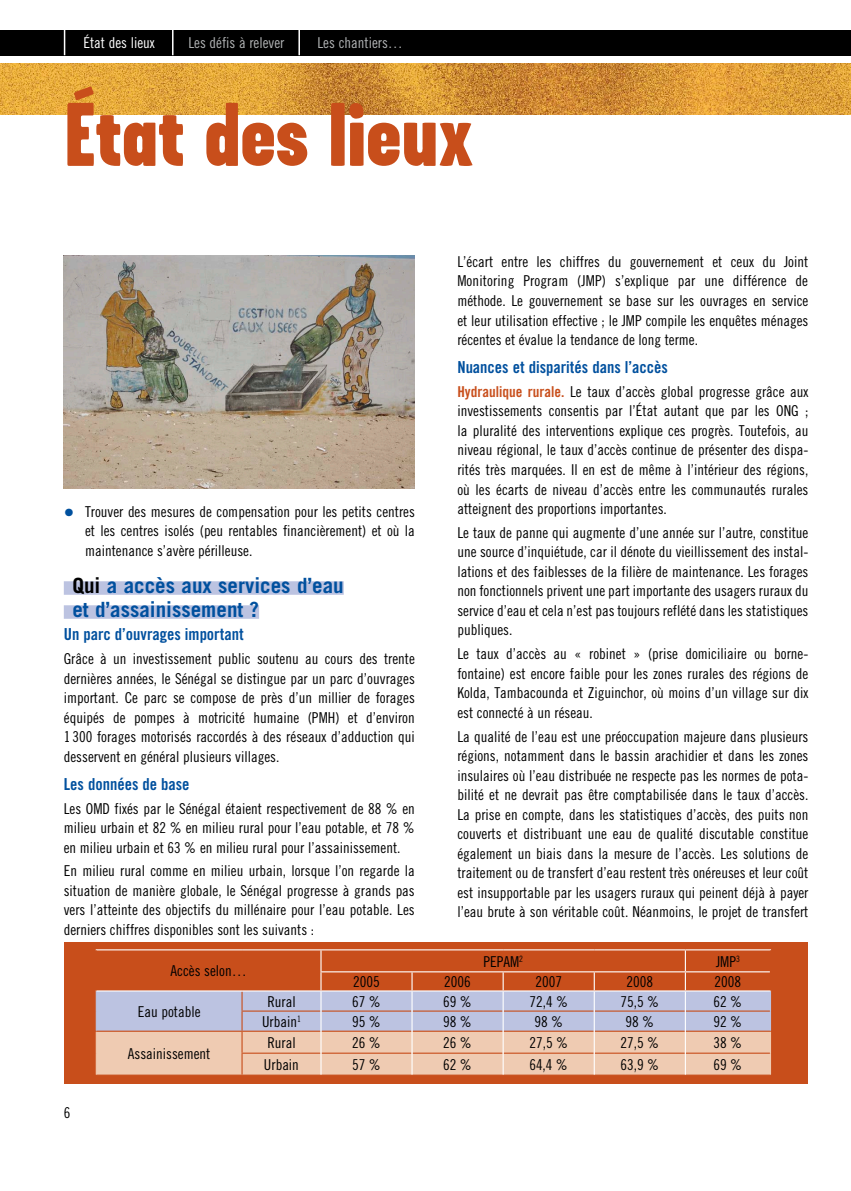
<style>
.page{position:relative;width:851px;height:1191px;background:#fff}
.page>*{position:absolute;margin:0;border:0;box-sizing:border-box;transform-origin:0 0}
.t1{font:900 90px "Garage Gothic";color:#c84e1b}
.t2{font:700 21px/24px "Trade Gothic";color:#00509e}
.t3{font:16.5px "Trade Gothic Bold Cond Twenty";color:#00509e}
.t4{font:15px/19.5px "Trade Gothic Cond Eighteen";color:#000;text-align:justify}
.t5{font:15px "Trade Gothic Cond Eighteen";color:#b1b3b4}
.t6{font:15px "Trade Gothic Cond Eighteen";color:#fff}
.s1{font-family:"Trade Gothic Bold Cond Twenty";color:#c84e1b}
.s2{font-size:21px;color:#00509e}
.s3{color:#000}
</style>
<div class="page">
<div style="left:0;top:30px;width:850px;height:25px;background:#000"></div>
<img style="left:0;top:64px;width:850px;height:51px">
<div style="left:65px;top:942px;width:742px;height:142px;background:#c84e1b"></div>
<div style="left:64px;top:581px;width:280px;height:14px;background:#bcc3e1"></div>
<div style="left:64px;top:605px;width:195px;height:14px;background:#bcc3e1"></div>
<hr style="left:96px;top:949px;width:146px;height:1px;background:#fff">
<hr style="left:242px;top:949px;width:79px;height:1px;background:#fff">
<hr style="left:321px;top:949px;width:91px;height:1px;background:#fff">
<hr style="left:412px;top:949px;width:91px;height:1px;background:#fff">
<hr style="left:503px;top:949px;width:91px;height:1px;background:#fff">
<hr style="left:594px;top:949px;width:91px;height:1px;background:#fff">
<hr style="left:685px;top:949px;width:86px;height:1px;background:#fff">
<svg style="left:96px;top:950px;width:675px;height:125px"></svg>
<svg style="left:172px;top:30px;width:1px;height:25px"></svg>
<hr style="left:298px;top:30px;width:2px;height:25px;background:#fff">
<svg style="left:64px;top:30px;width:1px;height:25px"></svg>
<img style="left:64px;top:255px;width:351px;height:233px">
<p class="t6" style="left:83px;top:34px;width:73px">État des lieux</p>
<p class="t5" style="left:188px;top:34px;width:97px">Les défis à relever</p>
<p class="t5" style="left:317px;top:34px;width:87px">Les chantiers…</p>
<h1 class="t1" style="left:64px;top:85px;width:411px">État des lieux</h1>
<p class="t4" style="left:457px;top:252px;width:352px">L’écart entre les chiffres du gouvernement et ceux du Joint Monitoring Program (JMP) s’explique par une différence de méthode. Le gouvernement se base sur les ouvrages en service et leur utilisation effective ; le JMP compile les enquêtes ménages récentes et évalue la tendance de long terme.</p>
<p class="t3" style="left:457px;top:357px;width:212px">Nuances et disparités dans l’accès</p>
<p class="t4" style="left:457px;top:381px;width:352px"><span class="s1">Hydraulique rurale.</span> Le taux d’accès global progresse grâce aux investissements consentis par l’État autant que par les ONG ; la pluralité des interventions explique ces progrès. Toutefois, au niveau régional, le taux d’accès continue de présenter des dispa&shy;rités très marquées. Il en est de même à l’intérieur des régions, où les écarts de niveau d’accès entre les communautés rurales atteignent des proportions importantes.</p>
<p class="t4" style="left:457px;top:522px;width:352px">Le taux de panne qui augmente d’une année sur l’autre, constitue une source d’inquiétude, car il dénote du vieillissement des instal&shy;lations et des faiblesses de la filière de maintenance. Les forages non fonctionnels privent une part importante des usagers ruraux du service d’eau et cela n’est pas toujours reflété dans les statistiques publiques.</p>
<p class="t4" style="left:457px;top:644px;width:352px">Le taux d’accès au « robinet » (prise domiciliaire ou borne&shy;fontaine) est encore faible pour les zones rurales des régions de Kolda, Tambacounda et Ziguinchor, où moins d’un village sur dix est connecté à un réseau.</p>
<p class="t4" style="left:457px;top:726px;width:352px">La qualité de l’eau est une préoccupation majeure dans plusieurs régions, notamment dans le bassin arachidier et dans les zones insulaires où l’eau distribuée ne respecte pas les normes de pota&shy;bilité et ne devrait pas être comptabilisée dans le taux d’accès.<br>La prise en compte, dans les statistiques d’accès, des puits non couverts et distribuant une eau de qualité discutable constitue également un biais dans la mesure de l’accès. Les solutions de traitement ou de transfert d’eau restent très onéreuses et leur coût est insupportable par les usagers ruraux qui peinent déjà à payer l’eau brute à son véritable coût. Néanmoins, le projet de transfert</p>
<p class="t4" style="left:85px;top:501px;width:331px;text-indent:-21px"><span class="s2">•</span> Trouver des mesures de compensation pour les petits centres et les centres isolés (peu rentables financièrement) et où la maintenance s’avère périlleuse.</p>
<h2 class="t2" style="left:72px;top:573px;width:273px"><span class="s3">Qui</span> a accès aux services d’eau et d’assainissement ?</h2>
<p class="t3" style="left:64px;top:624px;width:181px">Un parc d’ouvrages important</p>
<p class="t4" style="left:64px;top:649px;width:352px">Grâce à un investissement public soutenu au cours des trente dernières années, le Sénégal se distingue par un parc d’ouvrages important. Ce parc se compose de près d’un millier de forages équipés de pompes à motricité humaine (PMH) et d’environ 1 300 forages motorisés raccordés à des réseaux d’adduction qui desservent en général plusieurs villages.</p>
<p class="t3" style="left:64px;top:774px;width:127px">Les données de base</p>
<p class="t4" style="left:64px;top:798px;width:352px">Les OMD fixés par le Sénégal étaient respectivement de 88 % en milieu urbain et 82 % en milieu rural pour l’eau potable, et 78 % en milieu urbain et 63 % en milieu rural pour l’assainissement.</p>
<p class="t4" style="left:64px;top:861px;width:352px">En milieu rural comme en milieu urbain, lorsque l’on regarde la situation de manière globale, le Sénégal progresse à grands pas vers l’atteinte des objectifs du millénaire pour l’eau potable. Les derniers chiffres disponibles sont les suivants :</p>
<p class="t4" style="left:170px;top:961px;width:78px">Accès selon…</p>
<p class="t4" style="left:483px;top:951px;width:41px">PEPAM<sup>2</sup></p>
<p class="t4" style="left:715px;top:951px;width:25px">JMP<sup>3</sup></p>
<p class="t4" style="left:353px;top:972px;width:28px">2005</p>
<p class="t4" style="left:444px;top:972px;width:28px">2006</p>
<p class="t4" style="left:535px;top:972px;width:28px">2007</p>
<p class="t4" style="left:626px;top:972px;width:28px">2008</p>
<p class="t4" style="left:714px;top:972px;width:28px">2008</p>
<p class="t4" style="left:64px;top:1102px;width:8px">6</p>
<p class="t4" style="left:138px;top:1001px;width:64px">Eau potable</p>
<p class="t4" style="left:128px;top:1043px;width:84px">Assainissement</p>
<p class="t4" style="left:267px;top:991px;width:30px">Rural</p>
<p class="t4" style="left:352px;top:991px;width:30px">67 %</p>
<p class="t4" style="left:443px;top:991px;width:30px">69 %</p>
<p class="t4" style="left:529px;top:991px;width:40px">72,4 %</p>
<p class="t4" style="left:620px;top:991px;width:40px">75,5 %</p>
<p class="t4" style="left:713px;top:991px;width:30px">62 %</p>
<p class="t4" style="left:262px;top:1011px;width:40px">Urbain<sup>1</sup></p>
<p class="t4" style="left:352px;top:1011px;width:30px">95 %</p>
<p class="t4" style="left:443px;top:1011px;width:30px">98 %</p>
<p class="t4" style="left:534px;top:1011px;width:30px">98 %</p>
<p class="t4" style="left:625px;top:1011px;width:30px">98 %</p>
<p class="t4" style="left:713px;top:1011px;width:30px">92 %</p>
<p class="t4" style="left:267px;top:1032px;width:30px">Rural</p>
<p class="t4" style="left:352px;top:1032px;width:30px">26 %</p>
<p class="t4" style="left:443px;top:1032px;width:30px">26 %</p>
<p class="t4" style="left:529px;top:1032px;width:40px">27,5 %</p>
<p class="t4" style="left:620px;top:1032px;width:40px">27,5 %</p>
<p class="t4" style="left:713px;top:1032px;width:30px">38 %</p>
<p class="t4" style="left:264px;top:1054px;width:36px">Urbain</p>
<p class="t4" style="left:352px;top:1054px;width:30px">57 %</p>
<p class="t4" style="left:443px;top:1054px;width:30px">62 %</p>
<p class="t4" style="left:529px;top:1054px;width:40px">64,4 %</p>
<p class="t4" style="left:620px;top:1054px;width:40px">63,9 %</p>
<p class="t4" style="left:713px;top:1054px;width:30px">69 %</p>
</div>
